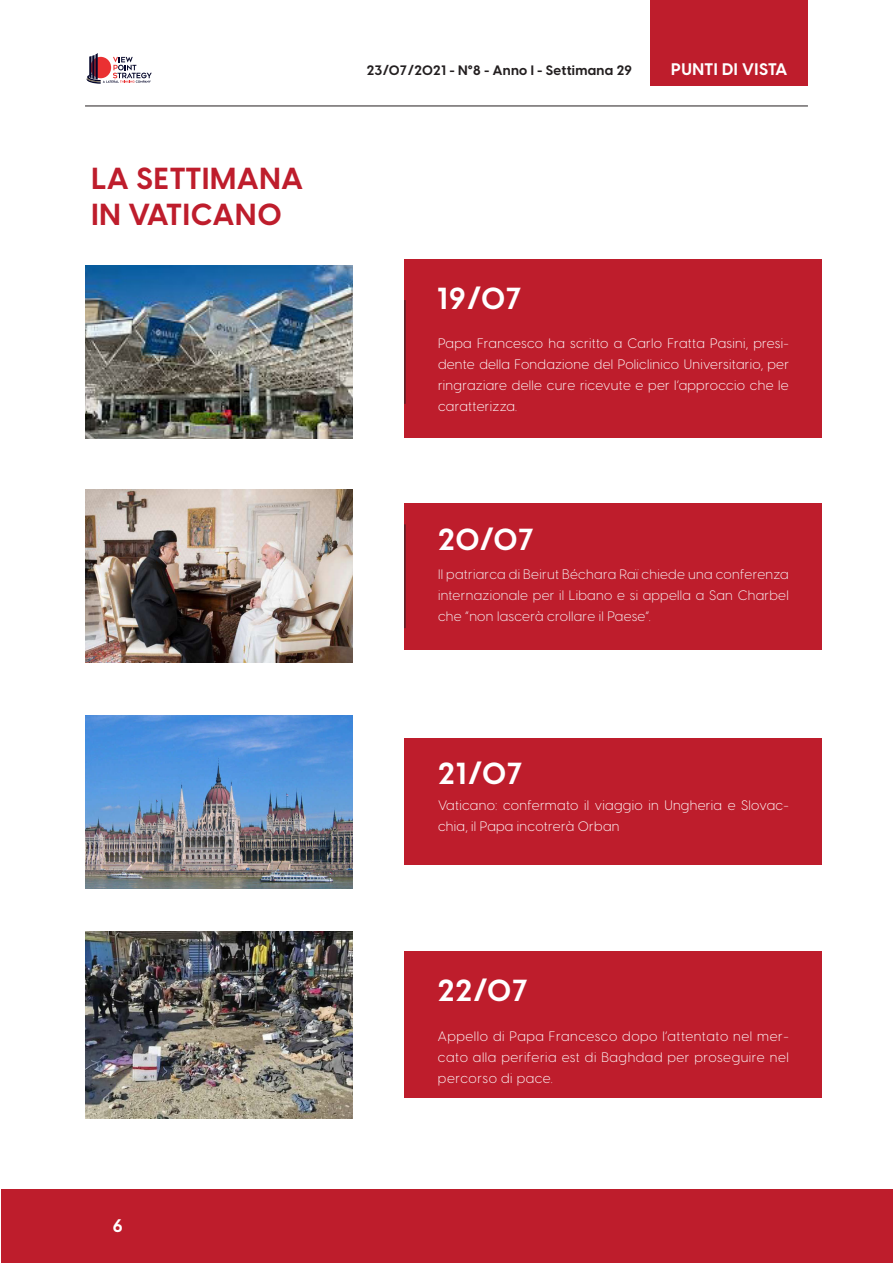
<style>
.page{position:relative;width:893px;height:1263px;background:#fff}
.page>*{position:absolute;margin:0;border:0;box-sizing:border-box;transform-origin:0 0}
.titolo{font:700 30px "Visby CF";letter-spacing:.03em;color:#be1d2c}
.titolo-2{font:700 30px "Visby CF";letter-spacing:.03em;color:#fff}
.testo{font:700 18px "Visby CF";color:#fff}
.t1{font:700 16.5px "Visby CF";letter-spacing:.03em;color:#fff}
.testo-2{font:300 13.5px/21px "Visby CF";letter-spacing:.02em;color:#fff;text-align:justify}
.testo-3{font:300 13.5px/21px "Visby CF";letter-spacing:.02em;color:#f7f7f8;text-align:justify}
.t2{font:700 13.5px "Visby CF";letter-spacing:.02em;color:#231f20}
</style>
<div class="page">
<div style="left:651px;top:0;width:157px;height:85px;background:#be1d2c"></div>
<div style="left:1px;top:1189px;width:892px;height:74px;background:#be1d2c"></div>
<svg style="left:87px;top:53px;width:65px;height:31px"></svg>
<hr style="left:85px;top:106px;width:723px;height:1px;background:#231f20">
<div style="left:405px;top:259px;width:417px;height:179px;background:#be1d2c"></div>
<div style="left:405px;top:503px;width:417px;height:147px;background:#be1d2c"></div>
<div style="left:405px;top:951px;width:417px;height:147px;background:#be1d2c"></div>
<img style="left:86px;top:266px;width:267px;height:172px">
<img style="left:86px;top:490px;width:267px;height:173px">
<img style="left:86px;top:715px;width:267px;height:173px">
<img style="left:85px;top:931px;width:268px;height:187px">
<div style="left:405px;top:738px;width:417px;height:127px;background:#be1d2c"></div>
<hr style="left:405px;top:300px;width:1px;height:104px;background:#231f20">
<hr style="left:405px;top:524px;width:1px;height:104px;background:#231f20">
<p class="titolo" style="left:91px;top:159px;width:213px">LA SETTIMANA</p>
<p class="titolo" style="left:91px;top:195px;width:192px">IN VATICANO</p>
<p class="testo" style="left:113px;top:1214px;width:11px">6</p>
<p class="t2" style="left:367px;top:62px;width:267px">23/07/2021 - N°8 - Anno I - Settimana 29</p>
<p class="t1" style="left:671px;top:58px;width:118px">PUNTI DI VISTA</p>
<p class="titolo-2" style="left:437px;top:279px;width:86px">19/07</p>
<p class="testo-2" style="left:438px;top:333px;width:353px">Papa Francesco ha scritto a Carlo Fratta Pasini, presi&shy;dente della Fondazione del Policlinico Universitario, per ringraziare delle cure ricevute e per l’approccio che le caratterizza.</p>
<p class="titolo-2" style="left:438px;top:520px;width:98px">20/07</p>
<p class="testo-3" style="left:438px;top:564px;width:352px">Il patriarca di Beirut Béchara Raï chiede una conferenza internazionale per il Libano e si appella a San Charbel che “non lascerà crollare il Paese”.</p>
<p class="titolo-2" style="left:438px;top:754px;width:86px">21/07</p>
<p class="testo-2" style="left:438px;top:795px;width:352px">Vaticano: confermato il viaggio in Ungheria e Slovac&shy;chia, il Papa incotrerà Orban</p>
<p class="titolo-2" style="left:438px;top:971px;width:91px">22/07</p>
<p class="testo-2" style="left:438px;top:1026px;width:352px">Appello di Papa Francesco dopo l’attentato nel mer&shy;cato alla periferia est di Baghdad per proseguire nel percorso di pace.</p>
</div>
